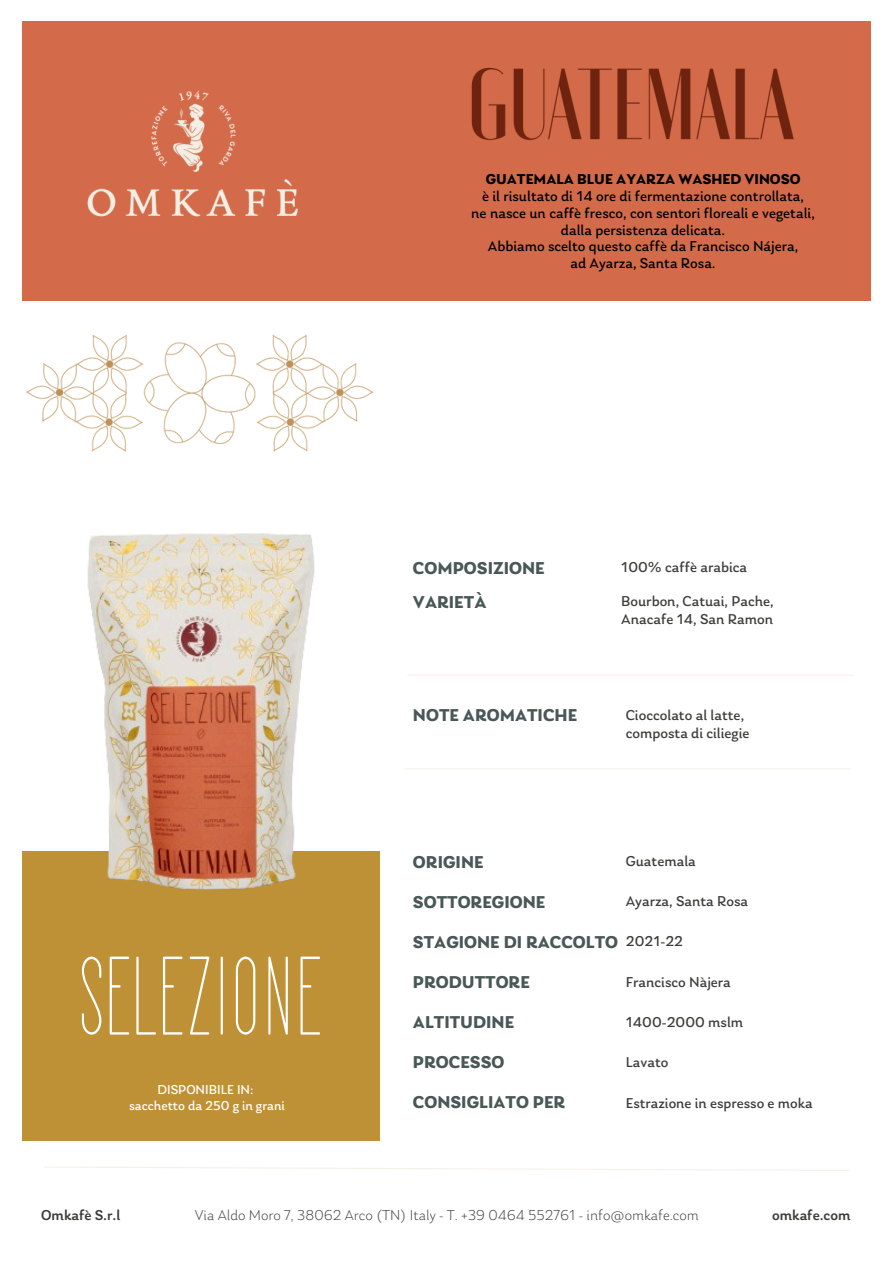
<style>
.page{position:relative;width:894px;height:1264px;background:#fff}
.page>*{position:absolute;margin:0;border:0;box-sizing:border-box;transform-origin:0 0}
.t1{font:700 18px "Laca";color:#495855}
.t2{font:15px/16.8px "Laca";color:#000;text-align:center}
.t3{font:15px/18px "Laca";color:#3c3c3b}
.t4{font:300 15px "Laca";color:#3c3c3b}
.t5{font:500 15px "Laca";letter-spacing:-.005em;color:#3c3c3b}
.t6{font:14.85px "Laca";color:#3c3c3b}
.t7{font:13.5px "Laca";color:#fff}
.s1{font-weight:700}
</style>
<div class="page">
<div style="left:23px;top:22px;width:847px;height:279px;background:#d36b4a"></div>
<img style="left:471px;top:67px;width:323px;height:74px">
<img style="left:87px;top:90px;width:211px;height:127px">
<hr style="left:407px;top:674px;width:446px;height:1px;background:#f5f1e7">
<svg style="left:45px;top:1166px;width:804px;height:5px"></svg>
<div style="left:22px;top:851px;width:357px;height:290px;background:#bf9137"></div>
<img style="left:87px;top:533px;width:228px;height:357px">
<svg style="left:82px;top:956px;width:19px;height:78px"></svg>
<svg style="left:110px;top:956px;width:19px;height:78px"></svg>
<svg style="left:136px;top:956px;width:20px;height:78px"></svg>
<svg style="left:163px;top:956px;width:19px;height:78px"></svg>
<svg style="left:190px;top:956px;width:19px;height:78px"></svg>
<svg style="left:221px;top:956px;width:2px;height:78px"></svg>
<svg style="left:236px;top:956px;width:19px;height:78px"></svg>
<svg style="left:268px;top:956px;width:20px;height:78px"></svg>
<svg style="left:300px;top:956px;width:20px;height:78px"></svg>
<img style="left:26px;top:334px;width:347px;height:118px">
<hr style="left:404px;top:768px;width:446px;height:1px;background:#f5f1e7">
<p class="t2" style="left:471px;top:172px;width:345px"><span class="s1">GUATEMALA BLUE AYARZA WASHED VINOSO<br></span>è il risultato di 14 ore di fermentazione controllata,<br>ne nasce un caffè fresco, con sentori floreali e vegetali, dalla persistenza delicata.<br>Abbiamo scelto questo caffè da Francisco Nájera,<br>ad Ayarza, Santa Rosa.</p>
<p class="t1" style="left:413px;top:561px;width:133px">COMPOSIZIONE</p>
<p class="t3" style="left:621px;top:559px;width:127px">100% caffè arabica</p>
<h3 class="t1" style="left:413px;top:594px;width:75px">VARIETÀ</h3>
<h1 class="t3" style="left:621px;top:593px;width:154px">Bourbon, Catuai, Pache,<br>Anacafe 14, San Ramon</h1>
<h1 class="t1" style="left:413px;top:707px;width:166px">NOTE AROMATICHE</h1>
<h3 class="t3" style="left:625px;top:707px;width:125px">Cioccolato al latte, composta di ciliegie</h3>
<h1 class="t1" style="left:413px;top:854px;width:72px">ORIGINE</h1>
<h3 class="t1" style="left:413px;top:894px;width:134px">SOTTOREGIONE</h3>
<h1 class="t1" style="left:413px;top:934px;width:206px">STAGIONE DI RACCOLTO</h1>
<h3 class="t1" style="left:413px;top:974px;width:118px">PRODUTTORE</h3>
<h3 class="t3" style="left:625px;top:853px;width:72px">Guatemala</h3>
<h3 class="t3" style="left:625px;top:893px;width:124px">Ayarza, Santa Rosa</h3>
<h1 class="t3" style="left:625px;top:933px;width:59px">2021-22</h1>
<h1 class="t3" style="left:625px;top:973px;width:107px">Francisco Nàjera</h1>
<h2 class="t1" style="left:413px;top:1014px;width:103px">ALTITUDINE</h2>
<h3 class="t3" style="left:625px;top:1014px;width:119px">1400-2000 mslm</h3>
<h3 class="t7" style="left:157px;top:1083px;width:97px">DISPONIBILE IN:</h3>
<h3 class="t7" style="left:129px;top:1099px;width:157px">sacchetto da 250 g in grani</h3>
<h1 class="t1" style="left:413px;top:1054px;width:93px">PROCESSO</h1>
<h1 class="t1" style="left:413px;top:1093px;width:154px">CONSIGLIATO PER</h1>
<h3 class="t6" style="left:625px;top:1056px;width:44px">Lavato</h3>
<h3 class="t6" style="left:625px;top:1096px;width:188px">Estrazione in espresso e moka</h3>
<p class="t5" style="left:41px;top:1208px;width:81px">Omkafè S.r.l</p>
<h1 class="t4" style="left:195px;top:1208px;width:505px">Via Aldo Moro 7, 38062 Arco (TN) Italy - T. +39 0464 552761 - info@omkafe.com</h1>
<h1 class="t5" style="left:772px;top:1208px;width:80px">omkafe.com</h1>
</div>
